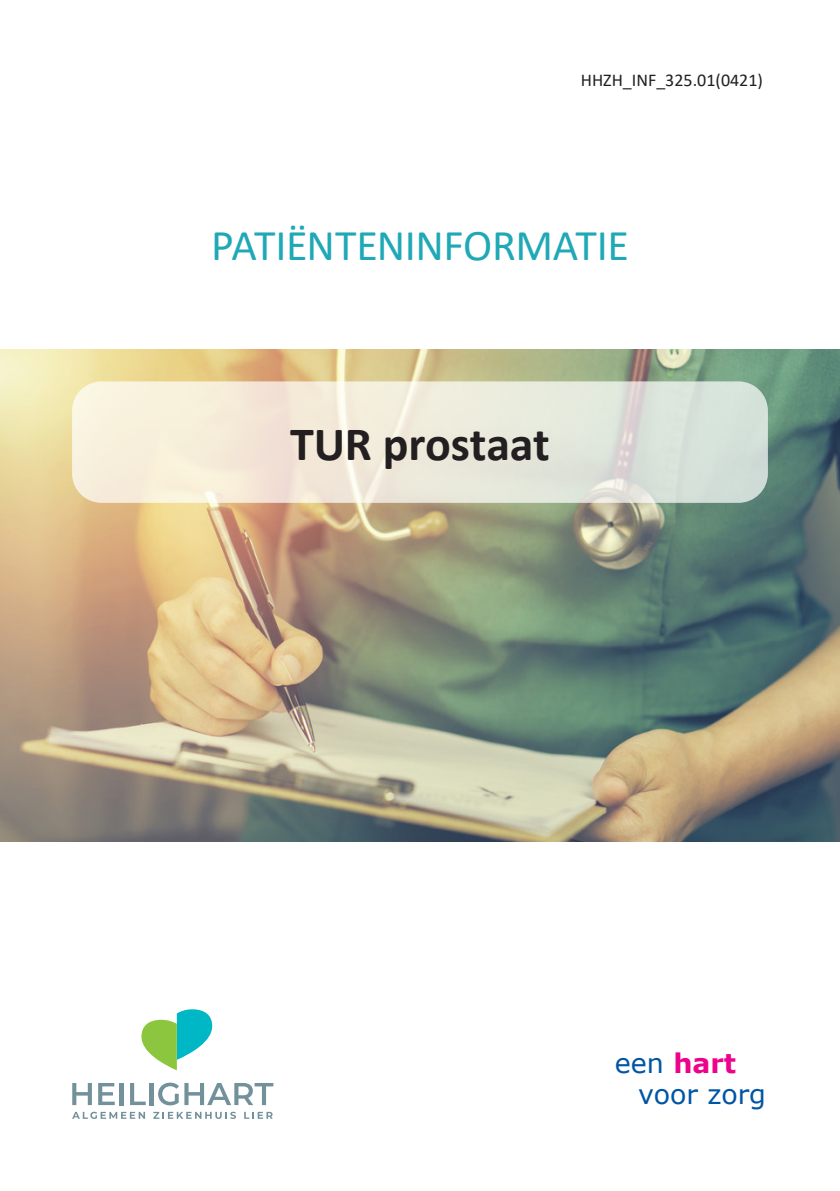
<style>
.page{position:relative;width:840px;height:1191px;background:#fff}
.page>*{position:absolute;margin:0;border:0;box-sizing:border-box;transform-origin:0 0}
.t1{font:700 48px "Calibri";letter-spacing:-.005em;color:#231f20}
.t2{font:44px "Calibri";letter-spacing:-.015em;color:#1fa8b6}
.t3{font:26.8px "Verdana";color:#0155a5}
.t4{font:700 26.8px "Verdana";color:#ed028c}
.t5{font:18px "Calibri";color:#231f20}
.s1{font-weight:400;color:#0155a5}
</style>
<div class="page">
<img style="left:0;top:349px;width:839px;height:492px">
<svg style="left:73px;top:382px;width:693px;height:120px;background:#eae8da"></svg>
<div style="left:72px;top:381px;width:695px;height:122px;border:2px solid #fff;border-radius:28px"></div>
<svg style="left:158px;top:1082px;width:115px;height:23px"></svg>
<hr style="left:149px;top:1083px;width:4px;height:22px;background:#72919a">
<svg style="left:130px;top:1083px;width:16px;height:22px"></svg>
<hr style="left:120px;top:1083px;width:4px;height:22px;background:#72919a">
<svg style="left:98px;top:1083px;width:17px;height:22px"></svg>
<svg style="left:72px;top:1083px;width:20px;height:22px"></svg>
<svg style="left:244px;top:1111px;width:28px;height:7px"></svg>
<svg style="left:153px;top:1111px;width:83px;height:8px"></svg>
<svg style="left:72px;top:1111px;width:73px;height:8px"></svg>
<svg style="left:141px;top:1009px;width:71px;height:61px"></svg>
<p class="t5" style="left:580px;top:67px;width:183px">HHZH_INF_325.01(0421)</p>
<p class="t2" style="left:211px;top:214px;width:419px">PATIËNTENINFORMATIE</p>
<p class="t1" style="left:290px;top:410px;width:261px">TUR prostaat</p>
<p class="t4" style="left:614px;top:1043px;width:123px"><span class="s1">een</span> hart</p>
<p class="t3" style="left:637px;top:1076px;width:129px">voor zorg</p>
</div>
